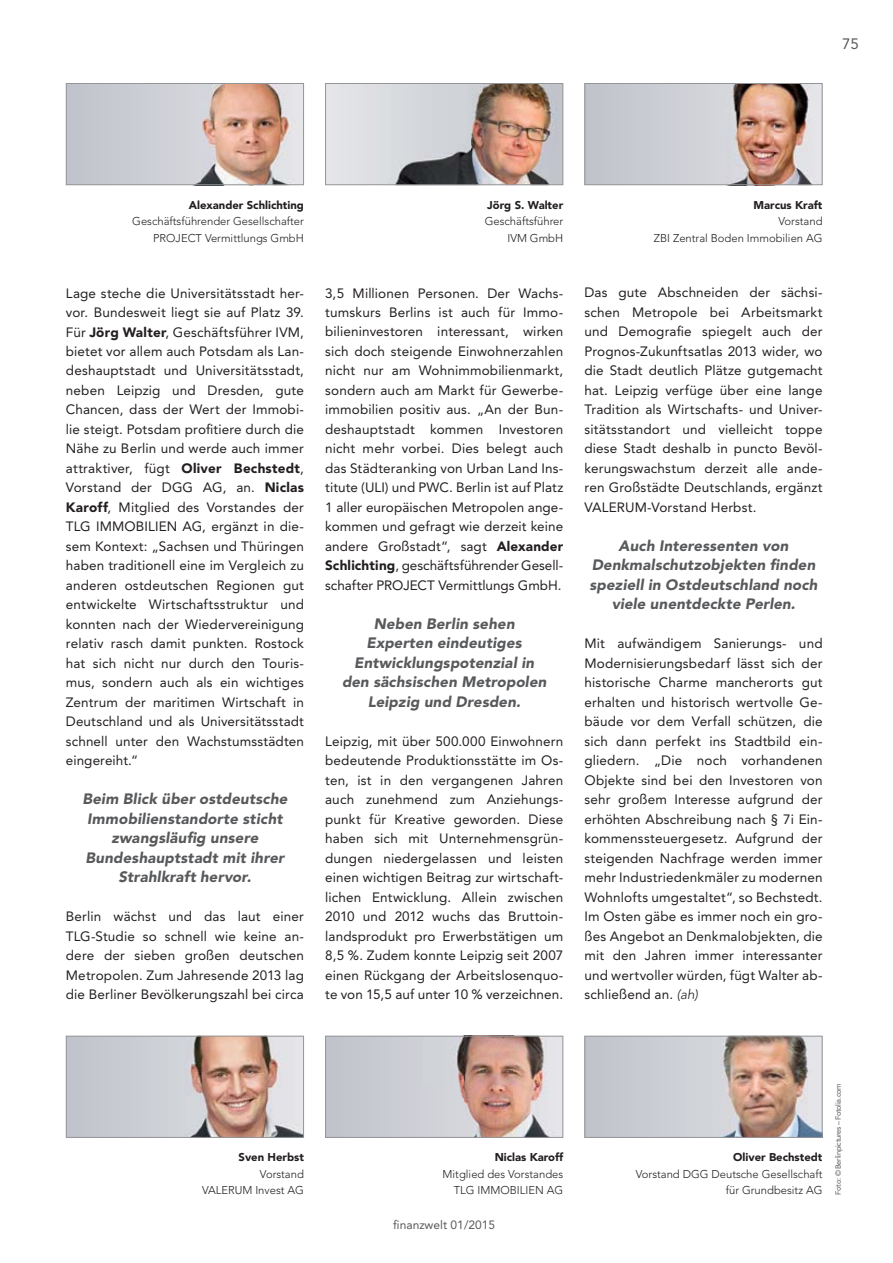
<style>
.page{position:relative;width:893px;height:1263px;background:#fff}
.page>*{position:absolute;margin:0;border:0;box-sizing:border-box;transform-origin:0 0}
.t1{font:italic 900 15px/19.5px "Avenir LT Std";letter-spacing:.01em;color:#58595b;text-align:center}
.t2{font:15px "Avenir LT Std";color:#58595b}
.t3{font:13.5px/19.5px "Avenir LT Std";letter-spacing:.01em;color:#231f20;text-align:justify}
.t4{font:12px "Avenir LT Std";color:#58595b}
.t5{font:300 11.25px/16.5px "Avenir LT Std";color:#231f20;text-align:right}
.t6{font:900 11.25px "Avenir LT Std";color:#231f20}
.t7{font:7.5px "Avenir LT Std";letter-spacing:-.04em;color:#58595b}
.s1{font-weight:900}
.s2{font-weight:300;font-style:italic}
</style>
<div class="page">
<div style="left:66px;top:84px;width:84px;height:101px;background:#c7c9d0"></div>
<img style="left:150px;top:185px;width:103px;height:1px">
<img style="left:150px;top:85px;width:152px;height:98px">
<div style="left:66px;top:83px;width:238px;height:102px;border:1px solid #939598"></div>
<div style="left:326px;top:84px;width:54px;height:101px;background:#e1e2e5"></div>
<img style="left:380px;top:85px;width:181px;height:98px">
<div style="left:325px;top:83px;width:238px;height:102px;border:1px solid #939598"></div>
<div style="left:585px;top:84px;width:93px;height:101px;background:#c7c9d1"></div>
<img style="left:678px;top:185px;width:96px;height:1px">
<img style="left:678px;top:85px;width:142px;height:98px">
<div style="left:584px;top:83px;width:238px;height:102px;border:1px solid #939598"></div>
<div style="left:66px;top:1036px;width:86px;height:101px;background:#c7c9d0"></div>
<img style="left:152px;top:1038px;width:150px;height:98px">
<div style="left:66px;top:1036px;width:238px;height:102px;border:1px solid #939598"></div>
<div style="left:326px;top:1036px;width:89px;height:101px;background:#c7c9d1"></div>
<img style="left:415px;top:1038px;width:146px;height:98px">
<div style="left:325px;top:1036px;width:238px;height:102px;border:1px solid #939598"></div>
<div style="left:585px;top:1036px;width:102px;height:101px;background:#c7cad1"></div>
<img style="left:687px;top:1038px;width:133px;height:98px">
<div style="left:584px;top:1036px;width:238px;height:102px;border:1px solid #939598"></div>
<p class="t2" style="left:842px;top:37px;width:18px">75</p>
<p class="t6" style="left:189px;top:200px;width:116px">Alexander Schlichting</p>
<p class="t5" style="left:132px;top:214px;width:173px">Geschäftsführender Gesellschafter<br>PROJECT Vermittlungs GmbH</p>
<p class="t3" style="left:66px;top:284px;width:240px">Lage steche die Universitätsstadt her&shy;vor. Bundesweit liegt sie auf Platz 39.<br>Für <span class="s1">Jörg Walter</span>, Geschäftsführer IVM, bietet vor allem auch Potsdam als Lan&shy;deshauptstadt und Universitätsstadt, neben Leipzig und Dresden, gute Chancen, dass der Wert der Immobi&shy;lie steigt. Potsdam profitiere durch die Nähe zu Berlin und werde auch immer attraktiver, fügt <span class="s1">Oliver Bechstedt</span>, Vorstand der DGG AG, an. <span class="s1">Niclas Karoff</span>, Mitglied des Vorstandes der TLG IMMOBILIEN AG, ergänzt in die&shy;sem Kontext: „Sachsen und Thüringen haben traditionell eine im Vergleich zu anderen ostdeutschen Regionen gut entwickelte Wirtschaftsstruktur und konnten nach der Wiedervereinigung relativ rasch damit punkten. Rostock hat sich nicht nur durch den Touris&shy;mus, sondern auch als ein wichtiges Zentrum der maritimen Wirtschaft in Deutschland und als Universitätsstadt schnell unter den Wachstumsstädten eingereiht.“</p>
<p class="t1" style="left:82px;top:791px;width:206px">Beim Blick über ostdeutsche<br>Immobilienstandorte sticht zwangsläufig unsere<br>Bundeshauptstadt mit ihrer<br>Strahlkraft hervor.</p>
<p class="t3" style="left:66px;top:908px;width:240px">Berlin wächst und das laut einer TLG-Studie so schnell wie keine an&shy;dere der sieben großen deutschen Metro polen. Zum Jahresende 2013 lag die Berliner Bevölkerungszahl bei circa</p>
<p class="t6" style="left:487px;top:200px;width:77px">Jörg S. Walter</p>
<p class="t5" style="left:485px;top:214px;width:80px">Geschäftsführer<br>IVM GmbH</p>
<p class="t3" style="left:325px;top:284px;width:240px">3,5 Millionen Personen. Der Wachs&shy;tumskurs Berlins ist auch für Immo&shy;bilieninvestoren interessant, wirken sich doch steigende Einwohnerzahlen nicht nur am Wohnimmobilienmarkt, sondern auch am Markt für Gewerbe&shy;immobilien positiv aus. „An der Bun&shy;deshauptstadt kommen Investoren nicht mehr vorbei. Dies belegt auch das Städteranking von Urban Land Ins&shy;titute (ULI) und PWC. Berlin ist auf Platz 1 aller europäischen Metropolen ange&shy;kommen und gefragt wie derzeit keine andere Großstadt“, sagt <span class="s1">Alexander Schlichting</span>, geschäftsführender Gesell&shy;schafter PROJECT Vermittlungs GmbH.</p>
<p class="t1" style="left:342px;top:615px;width:206px">Neben Berlin sehen<br>Experten eindeutiges<br>Entwicklungspotenzial in den sächsischen Metropolen<br>Leipzig und Dresden.</p>
<p class="t3" style="left:325px;top:732px;width:240px">Leipzig, mit über 500.000 Einwohnern bedeutende Produktionsstätte im Os&shy;ten, ist in den vergangenen Jahren auch zunehmend zum Anziehungs&shy;punkt für Kreative geworden. Diese haben sich mit Unternehmensgrün&shy;dungen niedergelassen und leisten einen wichtigen Beitrag zur wirtschaft&shy;lichen Entwicklung. Allein zwischen 2010 und 2012 wuchs das Bruttoin&shy;landsprodukt pro Erwerbstätigen um 8,5 %. Zudem konnte Leipzig seit 2007 einen Rückgang der Arbeitslosenquo&shy;te von 15,5 auf unter 10 % verzeichnen.</p>
<p class="t6" style="left:753px;top:200px;width:70px">Marcus Kraft</p>
<p class="t5" style="left:654px;top:214px;width:170px">Vorstand<br>ZBI Zentral Boden Immobilien AG</p>
<p class="t3" style="left:584px;top:284px;width:240px">Das gute Abschneiden der sächsi&shy;schen Metropole bei Arbeitsmarkt und Demografie spiegelt auch der Prognos-Zukunftsatlas 2013 wider, wo die Stadt deutlich Plätze gutgemacht hat. Leipzig verfüge über eine lange Tradition als Wirtschafts- und Univer&shy;sitätsstandort und vielleicht toppe diese Stadt deshalb in puncto Bevöl&shy;kerungswachstum derzeit alle ande&shy;ren Großstädte Deutschlands, ergänzt VALERUM-Vorstand Herbst.</p>
<p class="t1" style="left:589px;top:537px;width:230px">Auch Interessenten von<br>Denkmalschutzobjekten finden speziell in Ostdeutschland noch viele unentdeckte Perlen.</p>
<p class="t3" style="left:584px;top:635px;width:240px">Mit aufwändigem Sanierungs- und Modernisierungsbedarf lässt sich der historische Charme mancherorts gut erhalten und historisch wertvolle Ge&shy;bäude vor dem Verfall schützen, die sich dann perfekt ins Stadtbild ein&shy;gliedern. „Die noch vorhandenen Objekte sind bei den Investoren von sehr großem Interesse aufgrund der erhöhten Abschreibung nach § 7i Ein&shy;kommenssteuergesetz. Aufgrund der steigenden Nachfrage werden immer mehr Industriedenk mäler zu modernen Wohnlofts umgestaltet“, so Bechstedt.<br>Im Osten gäbe es immer noch ein gro&shy;ßes Angebot an Denkmalobjekten, die mit den Jahren immer interessanter und wertvoller würden, fügt Walter ab&shy;schließend an. <span class="s2">(ah)</span></p>
<p class="t6" style="left:239px;top:1152px;width:67px">Sven Herbst</p>
<p class="t5" style="left:202px;top:1166px;width:103px">Vorstand<br>VALERUM Invest AG</p>
<p class="t6" style="left:495px;top:1152px;width:70px">Niclas Karoff</p>
<p class="t5" style="left:443px;top:1166px;width:122px">Mitglied des Vorstandes<br>TLG IMMOBILIEN AG</p>
<p class="t4" style="left:393px;top:1220px;width:103px">finanzwelt 01/2015</p>
<p class="t6" style="left:733px;top:1152px;width:91px">Oliver Bechstedt</p>
<p class="t5" style="left:636px;top:1166px;width:188px">Vorstand DGG Deutsche Gesellschaft für Grundbesitz AG</p>
<p class="t7" style="left:835px;top:1195px;width:113px;rotate:-90deg">Foto: © Berlinpictures – Fotolia.com</p>
</div>
